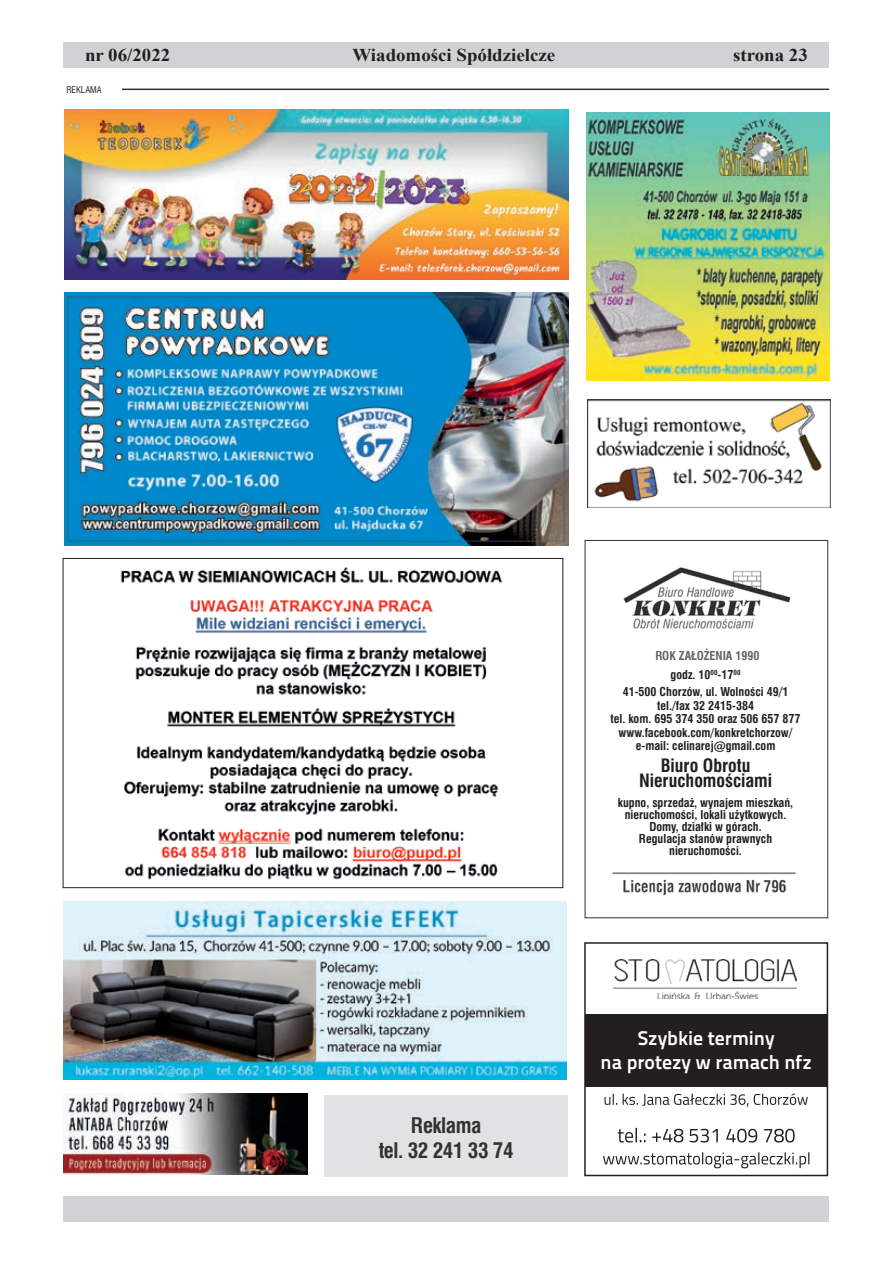
<style>
.page{position:relative;width:893px;height:1263px;background:#fff}
.page>*{position:absolute;margin:0;border:0;box-sizing:border-box;transform-origin:0 0}
.t1{font:700 21px/25.2px "Swis 721 Cn EU";letter-spacing:-.02em;color:#343231;text-align:center}
.t2{font:19.8px/23.7px "Titillium Text 22 L 800 wt";color:#fff;text-align:center}
.t3{font:700 18px "Times New Roman";color:#231f20;scale:1.05 1}
.t4{font:700 18px/15px "Swis 721 Cn EU";color:#231f20;text-align:center}
.t5{font:700 12px/12px "Swis 721 Cn EU";color:#231f20;text-align:center}
.t6{font:9px "Swis 721 Cn EU";color:#231f20}
.s1{color:#636366}
</style>
<div class="page">
<div style="left:64px;top:42px;width:765px;height:26px;background:#d1d2d4"></div>
<div style="left:64px;top:1196px;width:765px;height:26px;background:#d1d2d4"></div>
<img style="left:120px;top:567px;width:383px;height:313px">
<div style="left:63px;top:558px;width:500px;height:330px;border:1px solid #231f20"></div>
<img style="left:64px;top:1093px;width:243px;height:81px">
<div style="left:585px;top:540px;width:243px;height:378px;border:1px solid #343231"></div>
<img style="left:623px;top:567px;width:168px;height:62px">
<img style="left:612px;top:872px;width:184px;height:24px">
<img style="left:64px;top:902px;width:502px;height:177px">
<hr style="left:67px;top:89px;width:762px;height:1px;background:#343231">
<div style="left:66px;top:86px;width:56px;height:10px;background:#fff"></div>
<div style="left:584px;top:942px;width:244px;height:234px;border:2px solid #231f20"></div>
<img style="left:613px;top:960px;width:183px;height:38px">
<div style="left:585px;top:1014px;width:243px;height:72px;background:#231f20"></div>
<svg style="left:603px;top:1152px;width:206px;height:16px"></svg>
<svg style="left:618px;top:1128px;width:177px;height:14px"></svg>
<svg style="left:604px;top:1093px;width:204px;height:14px"></svg>
<div style="left:325px;top:1096px;width:243px;height:81px;background:#e1e2e4"></div>
<img style="left:64px;top:293px;width:505px;height:253px">
<img style="left:64px;top:110px;width:504px;height:169px">
<img style="left:587px;top:400px;width:243px;height:107px">
<img style="left:586px;top:113px;width:243px;height:267px">
<h3 class="t3" style="left:85px;top:42px;width:83px">nr 06/2022</h3>
<h3 class="t3" style="left:352px;top:42px;width:195px">Wiadomości Spółdzielcze</h3>
<h3 class="t3" style="left:733px;top:42px;width:73px">strona 23</h3>
<p class="t6" style="left:66px;top:83px;width:37px">REKLAMA</p>
<h1 class="t1" style="left:379px;top:1113px;width:136px">Reklama<br>tel. 32 241 33 74</h1>
<p class="t5" style="left:623px;top:647px;width:167px;line-height:18.1px"><span class="s1">ROK ZAŁOŻENIA 1990<br></span>godz. 10<sup>00</sup>-17<sup>00<br></sup>41-500 Chorzów, ul. Wolności 49/1</p>
<p class="t5" style="left:610px;top:699px;width:192px;line-height:13.5px">tel./fax 32 2415-384<br>tel. kom. 695 374 350 oraz 506 657 877 www.facebook.com/konkretchorzow/ e-mail: celinarej@gmail.com</p>
<h3 class="t4" style="left:639px;top:759px;width:135px">Biuro Obrotu<br>Nieruchomościami</h3>
<p class="t5" style="left:618px;top:797px;width:177px">kupno, sprzedaż, wynajem mieszkań, nieruchomości, lokali użytkowych.<br>Domy, działki w górach.<br>Regulacja stanów prawnych nieruchomości.</p>
<h2 class="t2" style="left:601px;top:1025px;width:213px">Szybkie terminy<br>na protezy w ramach nfz</h2>
</div>
